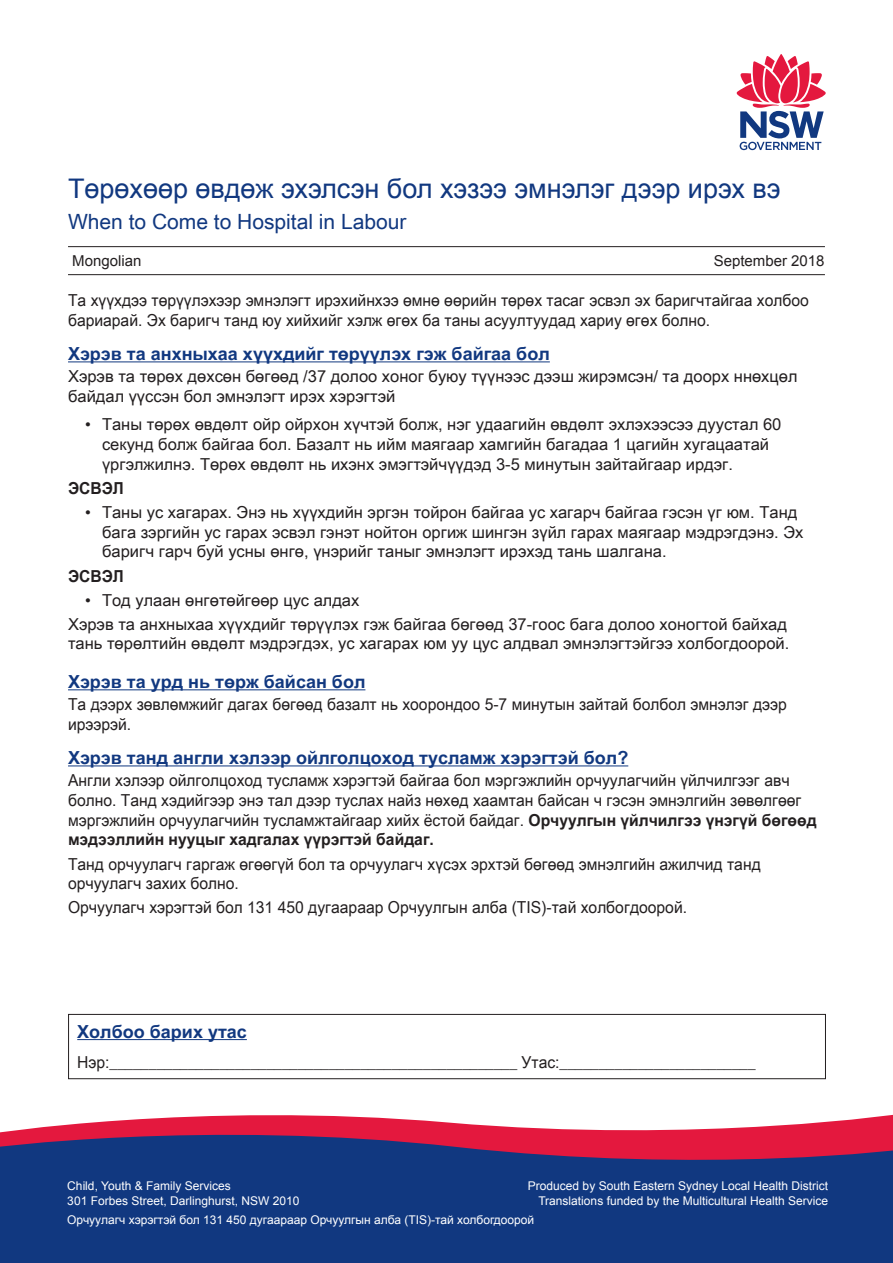
<style>
.page{position:relative;width:893px;height:1263px;background:#fff}
.page>*{position:absolute;margin:0;border:0;box-sizing:border-box;transform-origin:0 0}
.t1{font:27px "Arial";color:#113880}
.t2{font:21px "Arial Unicode MS";color:#113880}
.t3{font:700 18px "Arial Unicode MS";color:#113880}
.Text{font:16.5px/19.8px "Arial Unicode MS";color:#231f20;scale:.95 1}
.Bullet{font:16.5px/19.8px "Arial Unicode MS";color:#231f20}
.Text_1{font:16.5px/19.8px "Arial Unicode MS";color:#231f20}
.Text-2{font:700 16.5px "Arial Unicode MS";color:#231f20;scale:.95 1}
.t4{font:15px "Arial";color:#231f20}
.Translating{font:12px "Arial";color:#fff}
.s1{font-weight:700}
</style>
<div class="page">
<svg style="left:737px;top:54px;width:89px;height:96px"></svg>
<hr style="left:68px;top:246px;width:757px;height:1px;background:#231f20">
<hr style="left:68px;top:274px;width:757px;height:1px;background:#231f20">
<svg style="left:144px;top:1114px;width:749px;height:5px"></svg>
<svg style="left:0;top:1119px;width:893px;height:144px;background:#3b3979"></svg>
<hr style="left:68px;top:361px;width:482px;height:1px;background:#113880">
<hr style="left:68px;top:689px;width:297px;height:1px;background:#113880">
<hr style="left:68px;top:765px;width:560px;height:1px;background:#113880">
<hr style="left:77px;top:1039px;width:170px;height:1px;background:#113880">
<div style="left:68px;top:1014px;width:758px;height:65px;border:1px solid #231f20"></div>
<p class="t1" style="left:68px;top:171px;width:714px">Төрөхөөр өвдөж эхэлсэн бол хэзээ эмнэлэг дээр ирэх вэ</p>
<h1 class="t2" style="left:68px;top:206px;width:340px">When to Come to Hospital in Labour</h1>
<p class="t4" style="left:72px;top:251px;width:71px">Mongolian</p>
<p class="t4" style="left:714px;top:251px;width:112px">September 2018</p>
<p class="Text" style="left:68px;top:290px;width:781px">Та хүүхдээ төрүүлэхээр эмнэлэгт ирэхийнхээ өмнө өөрийн төрөх тасаг эсвэл эх баригчтайгаа холбоо бариарай. Эх баригч танд юу хийхийг хэлж өгөх ба таны асуултуудад хариу өгөх болно.</p>
<p class="t3" style="left:68px;top:340px;width:483px">Хэрэв та анхныхаа хүүхдийг төрүүлэх гэж байгаа бол</p>
<p class="Text_1" style="left:68px;top:366px;width:731px">Хэрэв та төрөх дөхсөн бөгөөд /37 долоо хоног буюу түүнээс дээш жирэмсэн/ та доорх ннөхцөл байдал үүссэн бол эмнэлэгт ирэх хэрэгтэй</p>
<p class="Bullet" style="left:102px;top:414px;width:681px">Таны төрөх өвдөлт ойр ойрхон хүчтэй болж, нэг удаагийн өвдөлт эхлэхээсээ дуустал 60</p>
<p class="Bullet" style="left:85px;top:414px;width:7px">•</p>
<p class="Bullet" style="left:102px;top:434px;width:668px">секунд болж байгаа бол. Базалт нь ийм маягаар хамгийн багадаа 1 цагийн хугацаатай үргэлжилнэ. Төрөх өвдөлт нь ихэнх эмэгтэйчүүдэд 3-5 минутын зайтайгаар ирдэг.</p>
<p class="Text-2" style="left:68px;top:476px;width:60px">ЭСВЭЛ</p>
<p class="Bullet" style="left:102px;top:502px;width:697px">Таны ус хагарах. Энэ нь хүүхдийн эргэн тойрон байгаа ус хагарч байгаа гэсэн үг юм. Танд</p>
<p class="Bullet" style="left:85px;top:502px;width:7px">•</p>
<p class="Bullet" style="left:102px;top:522px;width:703px">бага зэргийн ус гарах эсвэл гэнэт нойтон оргиж шингэн зүйл гарах маягаар мэдрэгдэнэ. Эх баригч гарч буй усны өнгө, үнэрийг таныг эмнэлэгт ирэхэд тань шалгана.</p>
<p class="Text-2" style="left:68px;top:564px;width:60px">ЭСВЭЛ</p>
<p class="Bullet" style="left:102px;top:589px;width:259px">Тод улаан өнгөтөйгөөр цус алдах</p>
<p class="Bullet" style="left:85px;top:589px;width:7px">•</p>
<p class="Text_1" style="left:68px;top:613px;width:723px">Хэрэв та анхныхаа хүүхдийг төрүүлэх гэж байгаа бөгөөд 37-гоос бага долоо хоногтой байхад тань төрөлтийн өвдөлт мэдрэгдэх, ус хагарах юм уу цус алдвал эмнэлэгтэйгээ холбогдоорой.</p>
<p class="t3" style="left:68px;top:668px;width:299px">Хэрэв та урд нь төрж байсан бол</p>
<p class="Text" style="left:68px;top:694px;width:758px">Та дээрх зөвлөмжийг дагах бөгөөд базалт нь хоорондоо 5-7 минутын зайтай болбол эмнэлэг дээр ирээрэй.</p>
<p class="t3" style="left:68px;top:744px;width:562px">Хэрэв танд англи хэлээр ойлголцоход тусламж хэрэгтэй бол?</p>
<p class="Text" style="left:68px;top:770px;width:790px">Англи хэлээр ойлголцоход тусламж хэрэгтэй байгаа бол мэргэжлийн орчуулагчийн үйлчилгээг авч болно. Танд хэдийгээр энэ тал дээр туслах найз нөхөд хаамтан байсан ч гэсэн эмнэлгийн зөвөлгөөг мэргэжлийн орчуулагчийн тусламжтайгаар хийх ёстой байдаг. <span class="s1">Орчуулгын үйлчилгээ үнэгүй бөгөөд мэдээллийн нууцыг хадгалах үүрэгтэй байдаг.</span></p>
<p class="Text" style="left:68px;top:853px;width:731px">Танд орчуулагч гаргаж өгөөгүй бол та орчуулагч хүсэх эрхтэй бөгөөд эмнэлгийн ажилчид танд орчуулагч захих болно.</p>
<p class="Text" style="left:68px;top:897px;width:653px">Орчуулагч хэрэгтэй бол 131 450 дугаараар Орчуулгын алба (TIS -) тай холбогдоорой.</p>
<p class="t3" style="left:77px;top:1018px;width:171px">Холбоо барих утас</p>
<p class="Text" style="left:77px;top:1052px;width:715px">Нэр:____________________________________________________ У т а с _________________________ :</p>
<p class="Translating" style="left:67px;top:1178px;width:165px">Child, Youth &amp; Family Services</p>
<p class="Translating" style="left:67px;top:1193px;width:234px">301 Forbes Street, Darlinghurst, NSW 2010</p>
<p class="Translating" style="left:528px;top:1178px;width:302px">Produced by South Eastern Sydney Local Health District</p>
<p class="Translating" style="left:538px;top:1193px;width:291px">Translations funded by the Multicultural Health Service</p>
<p class="Translating" style="left:67px;top:1211px;width:468px">Орчуулагч хэрэгтэй бол 131 450 дугаараар Орчуулгын алба (TIS -) тай холбогдоорой</p>
</div>
